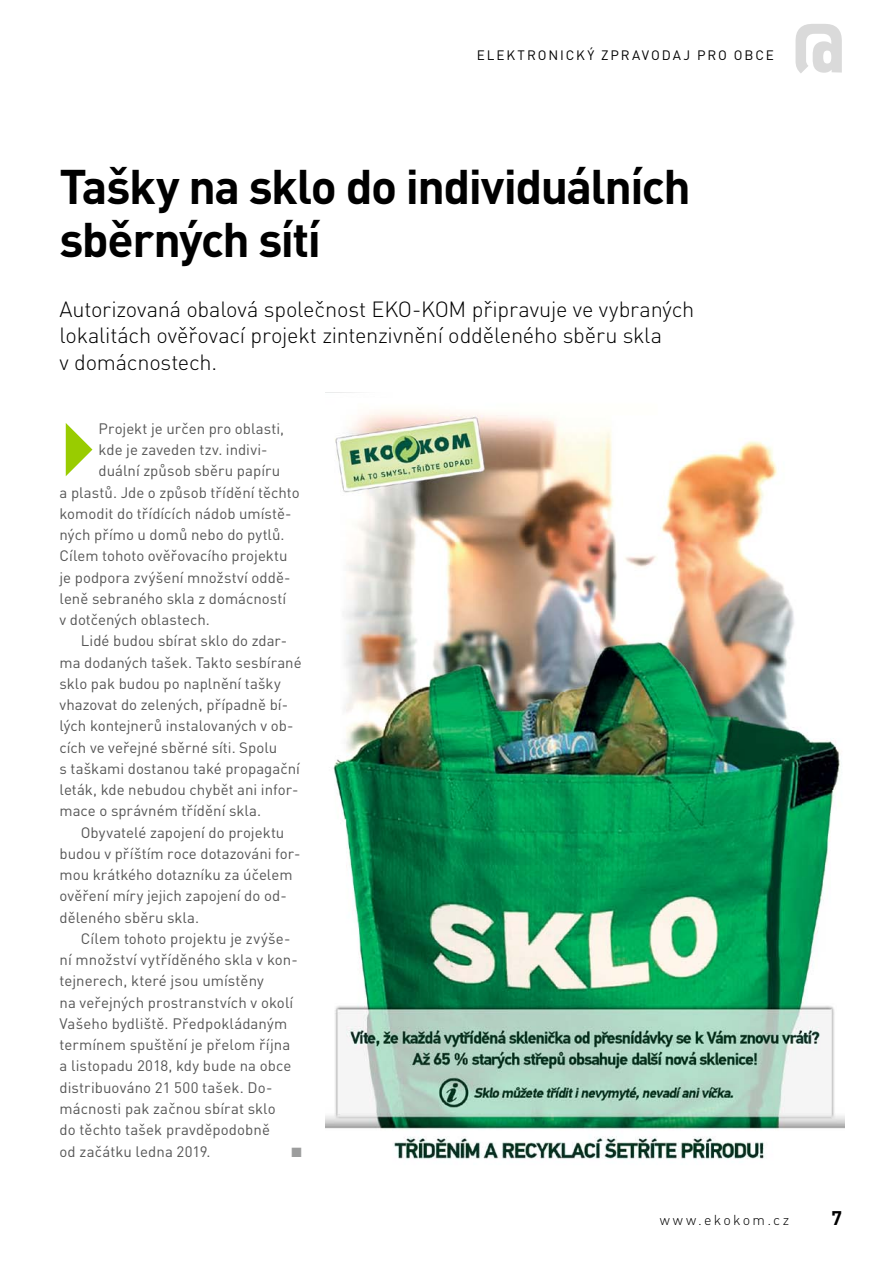
<style>
.page{position:relative;width:893px;height:1263px;background:#fff}
.page>*{position:absolute;margin:0;border:0;box-sizing:border-box;transform-origin:0 0}
.t1{font:900 67.5px "Unient DINCE";color:#dadada}
.t2{font:700 48px/53.1px "Unient DINCE";letter-spacing:-.035em;color:#000}
.t3{font:300 21.75px/26.5px "Unient DINCE";letter-spacing:-.01em;color:#000}
.t4{font:700 19.5px "Unient DINCE";color:#000}
.t5{font:15px "Unient DINCE";letter-spacing:.005em;color:#565656}
.t6{font:300 14.25px "Unient DINCE";letter-spacing:.16em;color:#000}
.t7{font:13.5px "Unient DINCE";color:#000}
.t8{font:13.5px "Zapf Dingbats ITC";color:#9c9d9d}
</style>
<div class="page">
<img style="left:325px;top:392px;width:519px;height:768px">
<p class="t7" style="left:477px;top:46px;width:23px">elekt</p>
<p class="t7" style="left:527px;top:46px;width:15px">roni</p>
<p class="t7" style="left:566px;top:46px;width:207px">ck ý zpravo daj pro obce</p>
<h1 class="t1" style="left:792px;top:3px;width:54px">@</h1>
<h2 class="t2" style="left:60px;top:158px;width:633px">Tašky na sklo do individuálních sběrných sítí</h2>
<h3 class="t3" style="left:60px;top:297px;width:636px">Autorizovaná obalová společnost EKO-KOM připravuje ve vybraných lokalitách ověřovací projekt zintenzivnění odděleného sběru skla<br>v domácnostech.</h3>
<p class="t5" style="left:99px;top:418px;width:187px">Projekt je určen pro oblasti,</p>
<p class="t5" style="left:99px;top:440px;width:170px">kde je zaveden tzv. indivi-</p>
<p class="t5" style="left:99px;top:461px;width:183px">duální způsob sběru papíru</p>
<p class="t5" style="left:60px;top:482px;width:242px">a plastů. Jde o způsob třídění těchto</p>
<p class="t5" style="left:60px;top:503px;width:234px">komodit do třídících nádob umístě-</p>
<p class="t5" style="left:60px;top:525px;width:227px">ných přímo u domů nebo do pytlů.</p>
<p class="t5" style="left:60px;top:546px;width:230px">Cílem tohoto ověřovacího projektu</p>
<p class="t5" style="left:60px;top:567px;width:233px">je podpora zvýšení množství oddě-</p>
<p class="t5" style="left:60px;top:588px;width:228px">leně sebraného skla z domácností</p>
<p class="t5" style="left:60px;top:610px;width:152px">v dotčených oblastech.</p>
<p class="t5" style="left:81px;top:631px;width:208px">Lidé budou sbírat sklo do zdar-</p>
<p class="t5" style="left:60px;top:652px;width:244px">ma dodaných tašek. Takto sesbírané</p>
<p class="t5" style="left:60px;top:673px;width:223px">sklo pak budou po naplnění tašky</p>
<p class="t5" style="left:60px;top:695px;width:230px">vhazovat do zelených, případně bí-</p>
<p class="t5" style="left:60px;top:716px;width:236px">lých kontejnerů instalovaných v ob-</p>
<p class="t5" style="left:60px;top:737px;width:219px">cích ve veřejné sběrné síti. Spolu</p>
<p class="t5" style="left:60px;top:758px;width:242px">s taškami dostanou také propagační</p>
<p class="t5" style="left:60px;top:780px;width:240px">leták, kde nebudou chybět ani infor-</p>
<p class="t5" style="left:60px;top:801px;width:203px">mace o správném třídění skla.</p>
<p class="t5" style="left:81px;top:822px;width:205px">Obyvatelé zapojení do projektu</p>
<p class="t5" style="left:60px;top:843px;width:243px">budou v příštím roce dotazováni for-</p>
<p class="t5" style="left:60px;top:865px;width:235px">mou krátkého dotazníku za účelem</p>
<p class="t5" style="left:60px;top:886px;width:229px">ověření míry jejich zapojení do od-</p>
<p class="t5" style="left:60px;top:907px;width:141px">děleného sběru skla.</p>
<p class="t5" style="left:81px;top:928px;width:211px">Cílem tohoto projektu je zvýše-</p>
<p class="t5" style="left:60px;top:950px;width:240px">ní množství vytříděného skla v kon-</p>
<p class="t5" style="left:60px;top:971px;width:206px">tejnerech, které jsou umístěny</p>
<p class="t5" style="left:60px;top:992px;width:235px">na veřejných prostranstvích v okolí</p>
<p class="t5" style="left:60px;top:1013px;width:229px">Vašeho bydliště. Předpokládaným</p>
<p class="t5" style="left:60px;top:1035px;width:232px">termínem spuštění je přelom října</p>
<p class="t5" style="left:60px;top:1056px;width:234px">a listopadu 2018, kdy bude na obce</p>
<p class="t5" style="left:60px;top:1077px;width:214px">distribuováno 21 500 tašek. Do-</p>
<p class="t5" style="left:60px;top:1099px;width:218px">mácnosti pak začnou sbírat sklo</p>
<p class="t5" style="left:60px;top:1120px;width:212px">do těchto tašek pravděpodobně</p>
<p class="t5" style="left:60px;top:1141px;width:153px">od začátku ledna 2019.</p>
<p class="t8" style="left:292px;top:1146px;width:12px">■</p>
<p class="t6" style="left:660px;top:1213px;width:131px">www.ekokom.cz</p>
<h3 class="t4" style="left:831px;top:1205px;width:12px">7</h3>
</div>
